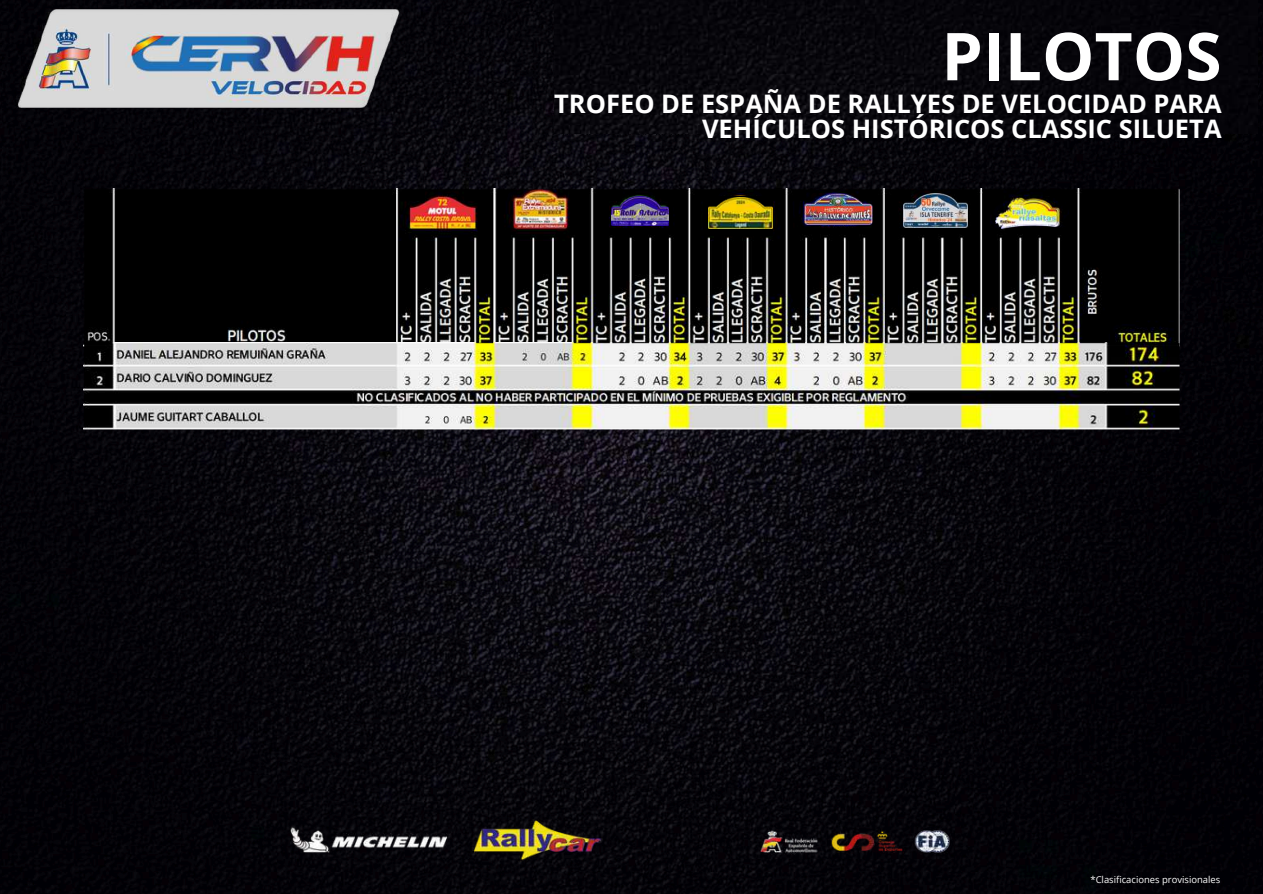
<style>
.page{position:relative;width:1263px;height:894px;background:#fff}
.page>*{position:absolute;margin:0;border:0;box-sizing:border-box;transform-origin:0 0}
.t1{font:700 66px "Open Sans";color:#fff}
.t2{font:700 25.5px/24.8px "Open Sans";color:#fff;text-align:right}
.t3{font:9.45px "Open Sans";color:#fff}
</style>
<div class="page">
<img style="left:0;top:0;width:1263px;height:893px">
<img style="left:278px;top:804px;width:707px;height:75px">
<img style="left:555px;top:0;width:703px;height:133px">
<img style="left:10px;top:10px;width:395px;height:98px">
<img style="left:83px;top:188px;width:1097px;height:154px">
<img style="left:83px;top:342px;width:1097px;height:88px">
<img style="left:611px;top:196px;width:57px;height:29px">
<svg style="left:704px;top:196px;width:69px;height:39px"></svg>
<img style="left:709px;top:197px;width:64px;height:31px">
<img style="left:805px;top:193px;width:67px;height:32px">
<img style="left:904px;top:194px;width:64px;height:33px">
<img style="left:996px;top:198px;width:63px;height:30px">
<h1 class="t1" style="left:941px;top:10px;width:282px">PILOTOS</h1>
<p class="t2" style="left:554px;top:91px;width:669px">TROFEO DE ESPAÑA DE RALLYES DE VELOCIDAD PARA<br>VEHÍCULOS HISTÓRICOS CLASSIC SILUETA</p>
<p class="t3" style="left:1090px;top:873px;width:131px">*Clasificaciones provisionales</p>
</div>
